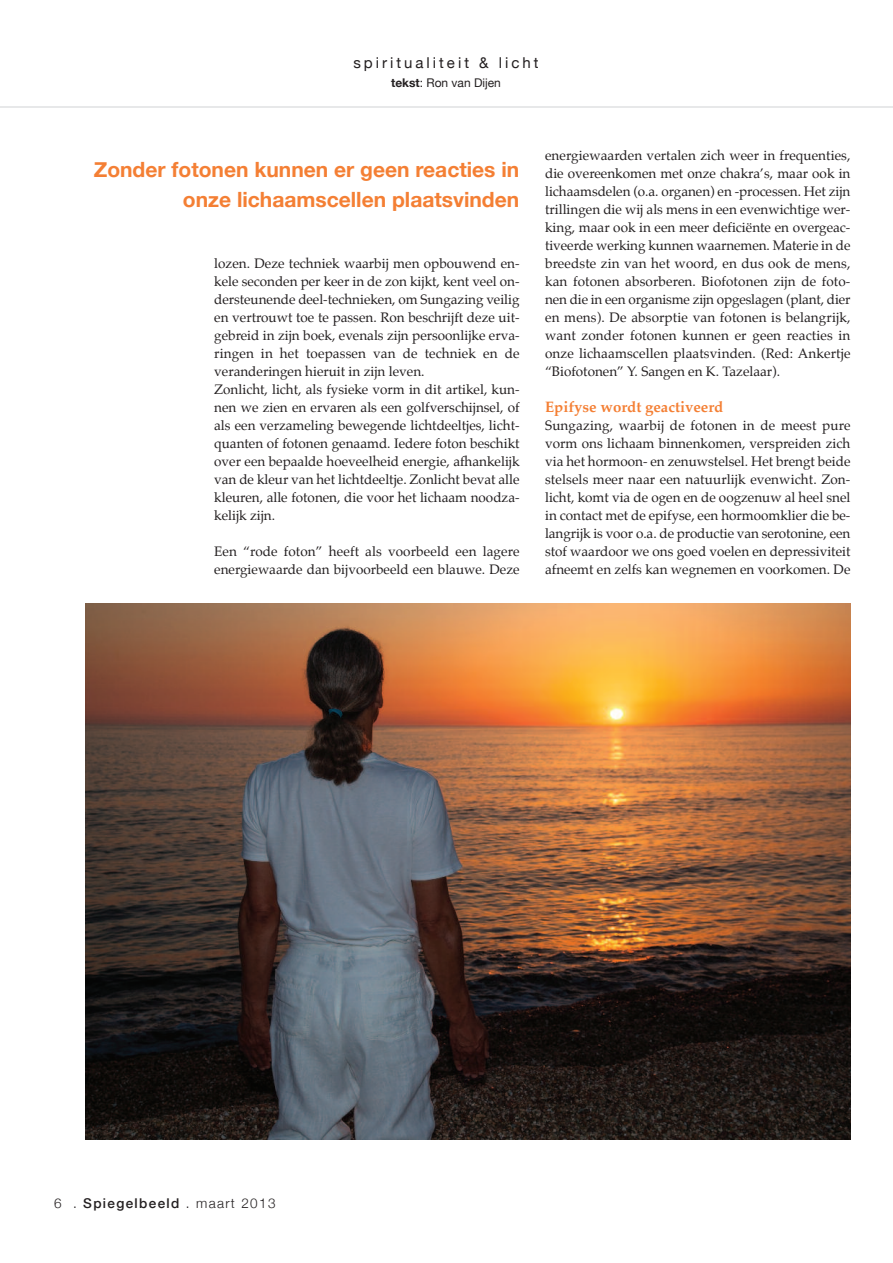
<style>
.page{position:relative;width:893px;height:1263px;background:#fff}
.page>*{position:absolute;margin:0;border:0;box-sizing:border-box;transform-origin:0 0}
.t1{font:700 21px/30px "Helvetica Neue";color:#f47f34;text-align:right}
.t2{font:700 15px "Palatino";color:#f47f34}
.t3{font:15px "Helvetica Neue";letter-spacing:.2em;color:#231f20}
.t4{font:13.5px/18px "Palatino";color:#231f20}
.t5{font:300 13.5px "Helvetica Neue";letter-spacing:.1em;color:#231f20}
.t6{font:12px "Helvetica Neue";color:#231f20}
.s1{font-weight:700}
.s2{font-weight:500}
</style>
<div class="page">
<hr style="left:0;top:106px;width:893px;height:2px;background:#e7e8e9">
<img style="left:85px;top:603px;width:765px;height:537px">
<p class="t3" style="left:353px;top:54px;width:187px">spiritualiteit &amp; licht</p>
<p class="t6" style="left:391px;top:75px;width:111px"><span class="s1">tekst</span>: Ron van Dijen</p>
<h1 class="t1" style="left:94px;top:154px;width:427px">Zonder fotonen kunnen er geen reacties in onze lichaamscellen plaatsvinden</h1>
<p class="t4" style="left:214px;top:255px;width:307px">lozen. Deze techniek waarbij men opbouwend en&shy;kele seconden per keer in de zon kijkt, kent veel on&shy;dersteunende deel-technieken, om Sungazing veilig en vertrouwt toe te passen. Ron beschrijft deze uit&shy;gebreid in zijn boek, evenals zijn persoonlijke erva&shy;ringen in het toepassen van de techniek en de veranderingen hieruit in zijn leven.<br>Zonlicht, licht, als fysieke vorm in dit artikel, kun&shy;nen we zien en ervaren als een golfverschijnsel, of als een verzameling bewegende lichtdeeltjes, licht&shy;quanten of fotonen genaamd. Iedere foton beschikt over een bepaalde hoeveelheid energie, afhankelijk van de kleur van het lichtdeeltje. Zonlicht bevat alle kleuren, alle fotonen, die voor het lichaam noodza&shy;kelijk zijn.</p>
<p class="t4" style="left:214px;top:543px;width:307px">Een “rode foton” heeft als voorbeeld een lagere energiewaarde dan bijvoorbeeld een blauwe. Deze</p>
<p class="t4" style="left:545px;top:147px;width:307px;text-align:justify">energiewaarden vertalen zich weer in frequenties, die overeenkomen met onze chakra’s, maar ook in lichaamsdelen (o.a. organen) en -processen. Het zijn trillingen die wij als mens in een evenwichtige wer&shy;king, maar ook in een meer deficiënte en overgeac&shy;tiveerde werking kunnen waarnemen. Materie in de breedste zin van het woord, en dus ook de mens, kan fotonen absorberen. Biofotonen zijn de foto&shy;nen die in een organisme zijn opgeslagen (plant, dier en mens). De absorptie van fotonen is belangrijk, want zonder fotonen kunnen er geen reacties in onze lichaamscellen plaatsvinden. (Red: Ankertje “Biofotonen” Y. Sangen en K. Tazelaar).</p>
<p class="t2" style="left:545px;top:400px;width:180px">Epifyse wordt geactiveerd</p>
<p class="t4" style="left:545px;top:417px;width:307px;text-align:justify">Sungazing, waarbij de fotonen in de meest pure vorm ons lichaam binnenkomen, verspreiden zich via het hormoon- en zenuwstelsel. Het brengt beide stelsels meer naar een natuurlijk evenwicht. Zon&shy;licht, komt via de ogen en de oogzenuw al heel snel in contact met de epifyse, een hormoomklier die be&shy;langrijk is voor o.a. de productie van serotonine, een stof waardoor we ons goed voelen en depressiviteit afneemt en zelfs kan wegnemen en voorkomen. De</p>
<p class="t5" style="left:54px;top:1195px;width:223px">6 . <span class="s2">Spiegelbeeld</span> . maart 2013</p>
</div>
